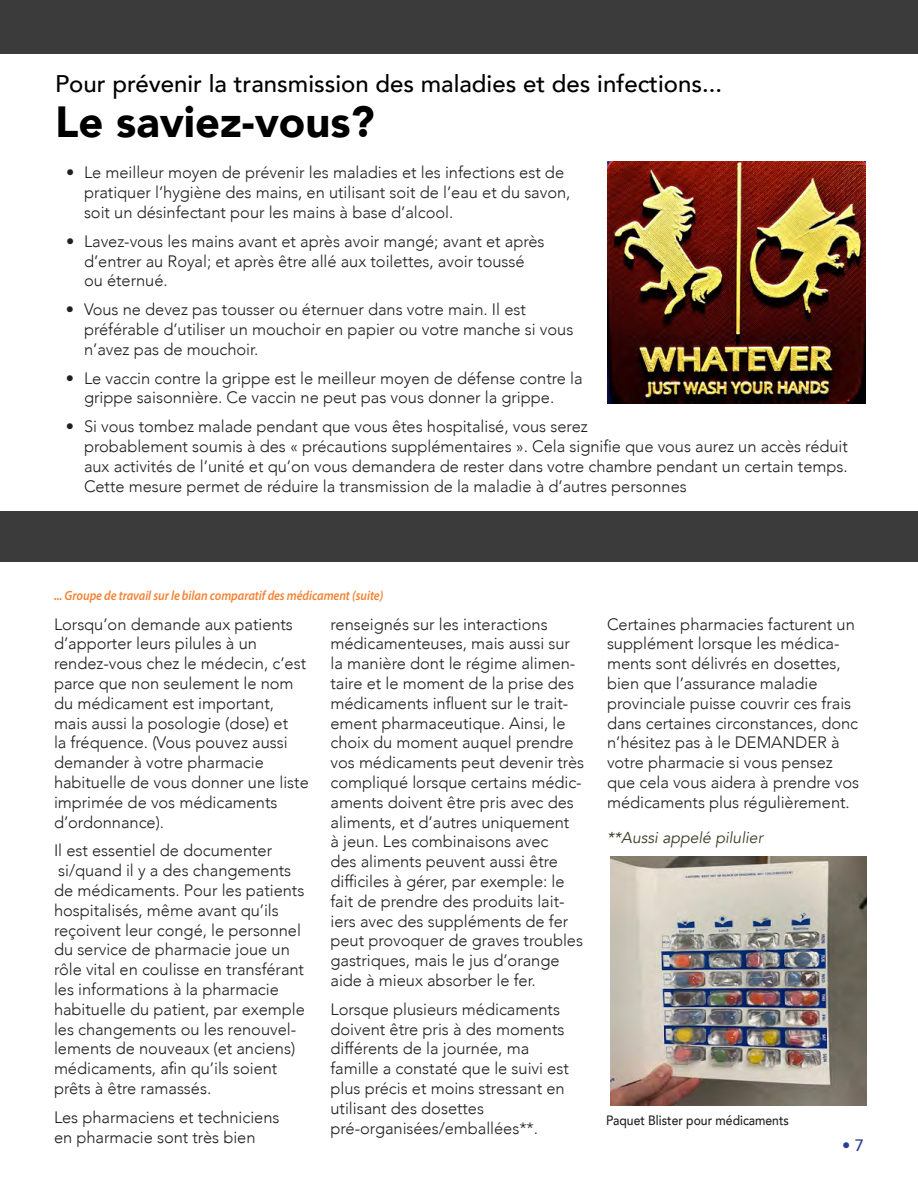
<style>
.page{position:relative;width:918px;height:1188px;background:#fff}
.page>*{position:absolute;margin:0;border:0;box-sizing:border-box;transform-origin:0 0}
.t1{font:900 43.5px "Avenir";color:#000}
.t2{font:500 24px "Avenir";color:#000}
.t3{font:300 16.5px/19.8px "Avenir";letter-spacing:-.005em;color:#231f20}
.t4{font:500 16.5px "Avenir";color:#25408f}
.t5{font:italic 15.75px "Avenir";color:#3a4027}
.t6{font:italic 600 13.5px "Myriad Pro";letter-spacing:-.005em;color:#f58232;scale:.9 1}
.t7{font:500 13.5px "Avenir";color:#231f20;scale:.9 1}
</style>
<div class="page">
<img style="left:608px;top:161px;width:258px;height:243px">
<img style="left:610px;top:856px;width:257px;height:250px">
<div style="left:0;top:0;width:918px;height:54px;background:#3b3b3c"></div>
<div style="left:0;top:512px;width:918px;height:50px;background:#3b3b3c"></div>
<h2 class="t2" style="left:55px;top:63px;width:669px">Pour prévenir la transmission des maladies et des infections...</h2>
<h1 class="t1" style="left:55px;top:85px;width:321px">Le saviez-vous?</h1>
<p class="t3" style="left:84px;top:163px;width:488px;text-indent:-18px">• Le meilleur moyen de prévenir les maladies et les infections est de pratiquer l’hygiène des mains, en utilisant soit de l’eau et du savon, soit un désinfectant pour les mains à base d’alcool.</p>
<p class="t3" style="left:84px;top:231px;width:462px;text-indent:-18px">• Lavez-vous les mains avant et après avoir mangé; avant et après d’entrer au Royal; et après être allé aux toilettes, avoir toussé ou éternué.</p>
<p class="t3" style="left:84px;top:300px;width:491px;text-indent:-18px">• Vous ne devez pas tousser ou éternuer dans votre main. Il est préférable d’utiliser un mouchoir en papier ou votre manche si vous n’avez pas de mouchoir.</p>
<p class="t3" style="left:84px;top:368px;width:500px;text-indent:-18px">• Le vaccin contre la grippe est le meilleur moyen de défense contre la grippe saisonnière. Ce vaccin ne peut pas vous donner la grippe.</p>
<p class="t3" style="left:84px;top:417px;width:766px;text-indent:-18px">• Si vous tombez malade pendant que vous êtes hospitalisé, vous serez<br>probablement soumis à des « précautions supplémentaires ». Cela signifie que vous aurez un accès réduit aux activités de l’unité et qu’on vous demandera de rester dans votre chambre pendant un certain temps.<br>Cette mesure permet de réduire la transmission de la maladie à d’autres personnes</p>
<p class="t6" style="left:54px;top:587px;width:367px">... Groupe de travail sur le bilan comparatif des médicament (suite)</p>
<p class="t3" style="left:54px;top:614px;width:256px">Lorsqu’on demande aux patients d’apporter leurs pilules à un rendez-vous chez le médecin, c’est parce que non seulement le nom du médicament est important, mais aussi la posologie (dose) et<br>la fréquence. (Vous pouvez aussi demander à votre pharmacie habituelle de vous donner une liste imprimée de vos médicaments d’ordonnance).</p>
<p class="t3" style="left:54px;top:841px;width:252px">Il est essentiel de documenter si/quand il y a des changements de médicaments. Pour les patients hospitalisés, même avant qu’ils reçoivent leur congé, le personnel du service de pharmacie joue un rôle vital en coulisse en transférant les informations à la pharmacie habituelle du patient, par exemple les changements ou les renouvel&shy;lements de nouveaux (et anciens) médicaments, afin qu’ils soient prêts à être ramassés.</p>
<p class="t3" style="left:54px;top:1107px;width:227px">Les pharmaciens et techniciens en pharmacie sont très bien</p>
<p class="t3" style="left:331px;top:614px;width:255px">renseignés sur les interactions médicamenteuses, mais aussi sur la manière dont le régime alimen&shy;taire et le moment de la prise des médicaments influent sur le trait&shy;ement pharmaceutique. Ainsi, le choix du moment auquel prendre vos médicaments peut devenir très compliqué lorsque certains médic&shy;aments doivent être pris avec des aliments, et d’autres uniquement<br>à jeun. Les combinaisons avec<br>des aliments peuvent aussi être difficiles à gérer, par exemple: le fait de prendre des produits lait&shy;iers avec des suppléments de fer peut provoquer de graves troubles gastriques, mais le jus d’orange aide à mieux absorber le fer.</p>
<p class="t3" style="left:331px;top:999px;width:240px">Lorsque plusieurs médicaments doivent être pris à des moments différents de la journée, ma famille a constaté que le suivi est plus précis et moins stressant en utilisant des dosettes pré-organisées/emballées**.</p>
<p class="t3" style="left:607px;top:614px;width:254px">Certaines pharmacies facturent un supplément lorsque les médica&shy;ments sont délivrés en dosettes, bien que l’assurance maladie provinciale puisse couvrir ces frais dans certaines circonstances, donc n’hésitez pas à le DEMANDER à votre pharmacie si vous pensez que cela vous aidera à prendre vos médicaments plus régulièrement.</p>
<p class="t5" style="left:607px;top:828px;width:157px">**Aussi appelé pilulier</p>
<p class="t7" style="left:606px;top:1109px;width:205px">Paquet Blister pour médicaments</p>
<p class="t4" style="left:842px;top:1130px;width:23px">• 7</p>
</div>
